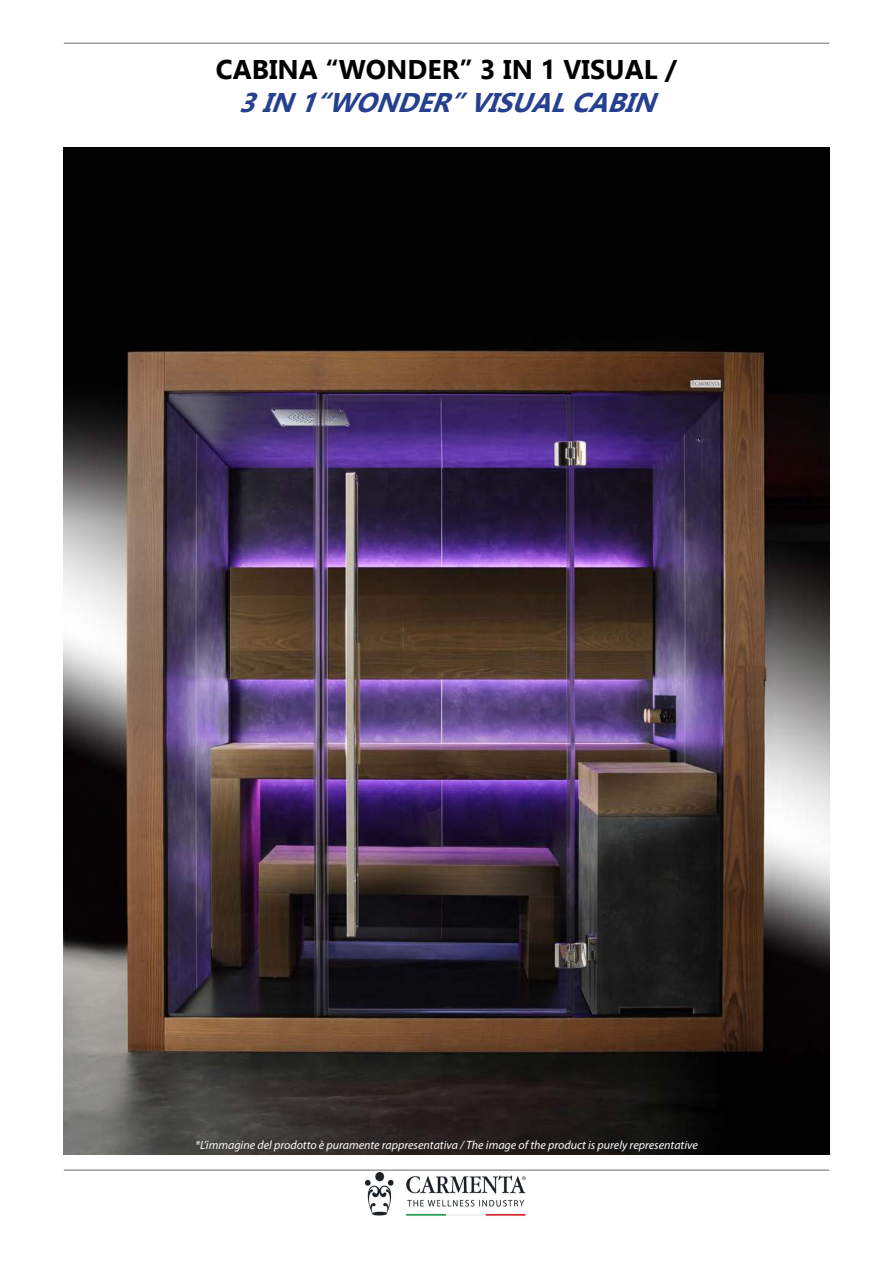
<style>
.page{position:relative;width:893px;height:1263px;background:#fff}
.page>*{position:absolute;margin:0;border:0;box-sizing:border-box;transform-origin:0 0}
.t1{font:700 27px "Gadugi";color:#000}
.t2{font:italic 700 27px "Gadugi";color:#25408f}
.t3{font:italic 12px "Myriad Pro";color:#fff}
</style>
<div class="page">
<hr style="left:64px;top:1169px;width:765px;height:2px;background:#9b9b9b">
<hr style="left:64px;top:43px;width:765px;height:1px;background:#9b9b9b">
<img style="left:365px;top:1173px;width:161px;height:43px">
<img style="left:64px;top:147px;width:765px;height:1008px">
<h1 class="t1" style="left:216px;top:53px;width:463px">CABINA “WONDER” 3 IN 1 VISUAL /</h1>
<h1 class="t2" style="left:239px;top:86px;width:428px">3IN1“WONDER”VISUALCABIN</h1>
<p class="t3" style="left:195px;top:1137px;width:504px">*L’immagine del prodotto è puramente rappresentativa / The image of the product is purely representative</p>
</div>
